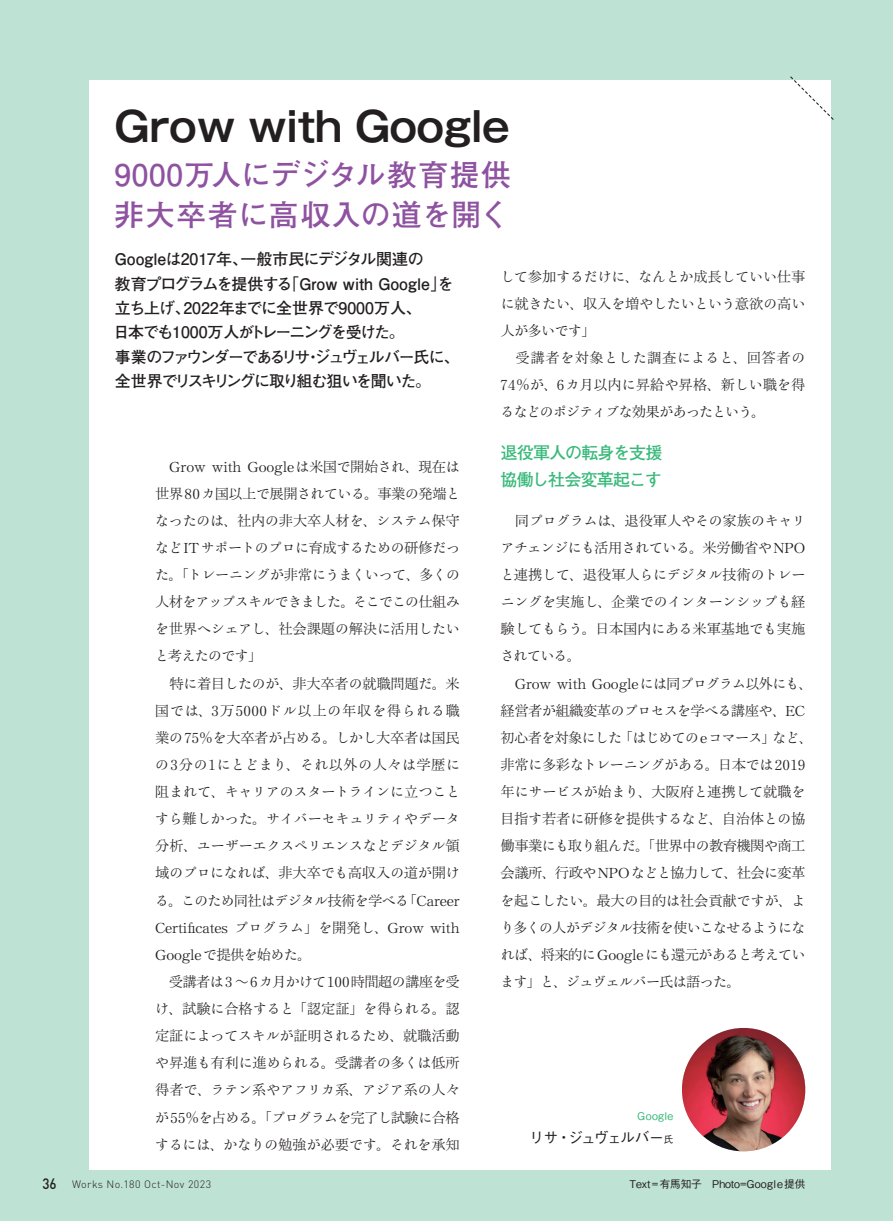
<style>
.page{position:relative;width:893px;height:1221px;background:#fff}
.page>*{position:absolute;margin:0;border:0;box-sizing:border-box;transform-origin:0 0}
.t1{font:700 40.35px "Gothic MB101 Pr 6 De";letter-spacing:-.015em;color:#231f20}
.t2{font:700 29.7px/40.3px "Futo Go B101 Pr 5";letter-spacing:.025em;color:#8e52a1}
.t3{font:700 16.95px/27.6px "Futo Go B101 Pr 5";letter-spacing:-.05em;color:#39b97a}
.t4{font:700 15.9px/24.5px "Futo Go B101 Pr 5";letter-spacing:-.055em;color:#231f20}
.t5{font:500 14.85px "Gothic BBB Pr 5";letter-spacing:-.12em;color:#231f20}
.t6{font:14.4px/27.2px "Ro H Min S Kok Pr 5 N";letter-spacing:-.04em;color:#231f20}
.t7{font:300 10.65px "DINOT";letter-spacing:.04em;color:#231f20}
.t8{font:500 10.65px "Gothic BBB Pr 5";letter-spacing:-.005em;color:#231f20}
.t9{font:500 10.65px "Gothic BBB Pr 5";letter-spacing:.03em;color:#39b97a}
.s1{font-family:"DIN Pro";font-weight:500;font-size:14.85px}
.s2{font-size:9.6px}
</style>
<div class="page">
<div style="left:0;top:0;width:893px;height:1220px;background:#bee2d3"></div>
<div style="left:89px;top:81px;width:741px;height:1088px;background:#fff"></div>
<img style="left:682px;top:1027px;width:123px;height:124px;border-radius:62px">
<svg style="left:789px;top:76px;width:45px;height:45px"></svg>
<h1 class="t1" style="left:114px;top:93px;width:397px">Grow with Google</h1>
<h2 class="t2" style="left:115px;top:152px;width:398px">9000万人にデジタル教育提供非大卒者に高収入の道を開く</h2>
<p class="t4" style="left:113px;top:246px;width:348px">Googleは2017年、一般市民にデジタル関連の<br>教育プログラムを提供する「Grow with Google」を立ち上げ、2022年までに全世界で9000万人、<br>日本でも1000万人がトレーニングを受けた。<br>事業のファウンダーであるリサ・ジュヴェルバー氏に、全世界でリスキリングに取り組む狙いを聞いた。</p>
<p class="t6" style="left:155px;top:453px;width:307px">　Grow with Googleは米国で開始され、現在は世界80カ国以上で展開されている。事業の発端となったのは、社内の非大卒人材を、システム保守などITサポートのプロに育成するための研修だった。「トレーニングが非常にうまくいって、多くの人材をアップスキルできました。そこでこの仕組みを世界へシェアし、社会課題の解決に活用したいと考えたのです」<br>　特に着目したのが、非大卒者の就職問題だ。米国では、3万5000ドル以上の年収を得られる職業の75％を大卒者が占める。しかし大卒者は国民の3分の1にとどまり、それ以外の人々は学歴に阻まれて、キャリアのスタートラインに立つことすら難しかった。サイバーセキュリティやデータ分析、ユーザーエクスペリエンスなどデジタル領域のプロになれば、非大卒でも高収入の道が開ける。このため同社はデジタル技術を学べる「Career<br>Certificates プログラム」を開発し、Grow with<br>Googleで提供を始めた。<br>　受講者は3 ～ 6カ月かけて100時間超の講座を受け、試験に合格すると「認定証」を得られる。認定証によってスキルが証明されるため、就職活動や昇進も有利に進められる。受講者の多くは低所得者で、ラテン系やアフリカ系、アジア系の人々が55％を占める。「プログラムを完了し試験に合格するには、かなりの勉強が必要です。それを承知</p>
<p class="t7" style="left:43px;top:1177px;width:170px"><span class="s1">36</span> Works No.180 Oct-Nov 2023</p>
<p class="t6" style="left:500px;top:264px;width:307px">して参加するだけに、なんとか成長していい仕事に就きたい、収入を増やしたいという意欲の高い人が多いです」<br>　受講者を対象とした調査によると、回答者の<br>74％が、6カ月以内に昇給や昇格、新しい職を得るなどのポジティブな効果があったという。</p>
<p class="t3" style="left:500px;top:437px;width:163px">退役軍人の転身を支援協働し社会変革起こす</p>
<p class="t6" style="left:500px;top:508px;width:314px">　同プログラムは、退役軍人やその家族のキャリアチェンジにも活用されている。米労働省やNPOと連携して、退役軍人らにデジタル技術のトレーニングを実施し、企業でのインターンシップも経験してもらう。日本国内にある米軍基地でも実施されている。<br>　Grow with Googleには同プログラム以外にも、経営者が組織変革のプロセスを学べる講座や、EC初心者を対象にした「はじめてのeコマース」など、非常に多彩なトレーニングがある。日本では2019年にサービスが始まり、大阪府と連携して就職を目指す若者に研修を提供するなど、自治体との協働事業にも取り組んだ。「世界中の教育機関や商工会議所、行政やNPOなどと協力して、社会に変革を起こしたい。最大の目的は社会貢献ですが、より多くの人がデジタル技術を使いこなせるようになれば、将来的にGoogleにも還元があると考えています」と、ジュヴェルバー氏は語った。</p>
<p class="t9" style="left:637px;top:1107px;width:38px">Google</p>
<p class="t5" style="left:529px;top:1124px;width:146px">リサ・ジュヴェルバー<span class="s2">氏</span></p>
<p class="t8" style="left:629px;top:1175px;width:177px">Text=有馬知子　Photo=Google提供</p>
</div>
